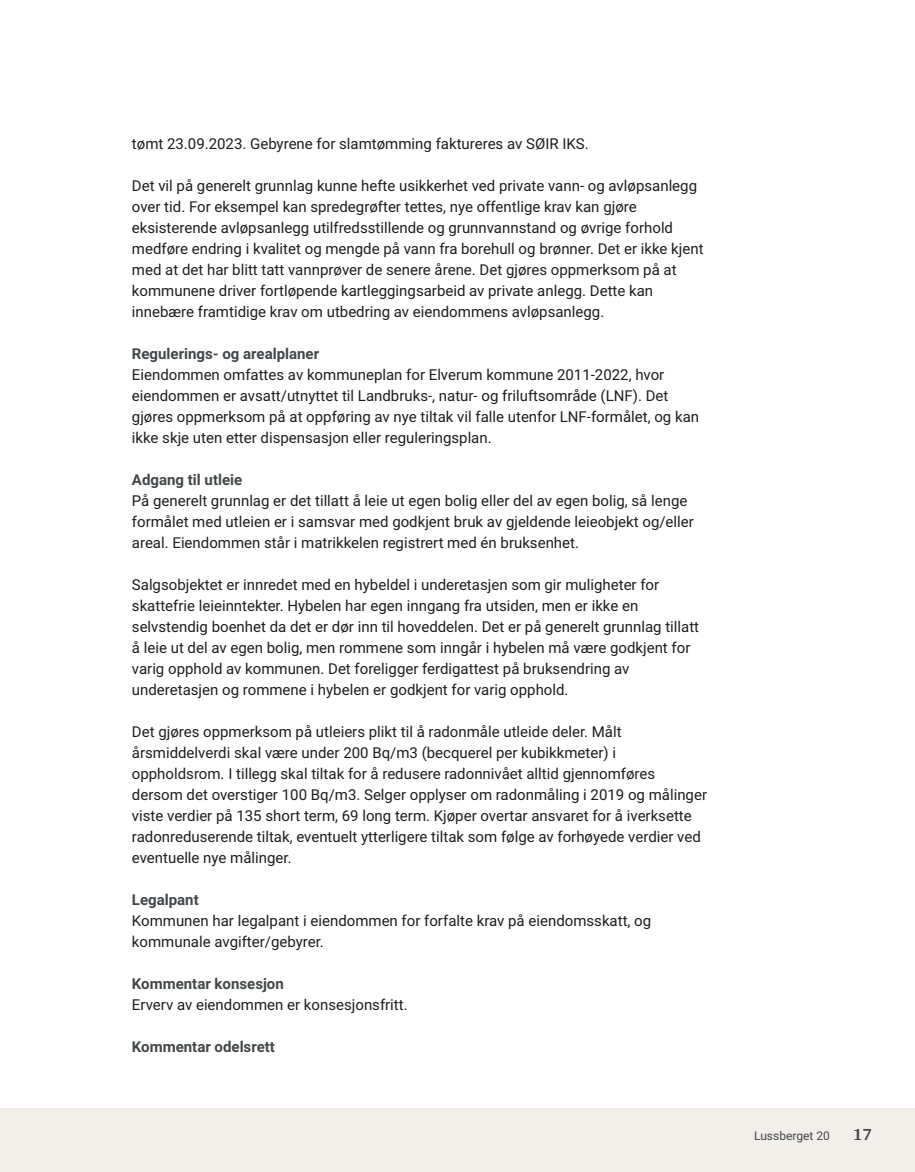
<style>
.page{position:relative;width:915px;height:1172px;background:#fff}
.page>*{position:absolute;margin:0;border:0;box-sizing:border-box;transform-origin:0 0}
.t1{font:700 18px "Arya";color:#414749}
.t2{font:15px/21px "Roboto Vitec";color:#1d1d1b}
.t3{font:700 15px "Roboto Vitec";color:#414749}
.t4{font:12px "Roboto Vitec";color:#414749}
</style>
<div class="page">
<div style="left:0;top:1108px;width:914px;height:64px;background:#f2eeea"></div>
<p class="t2" style="left:132px;top:132px;width:458px">tømt 23.09.2023. Gebyrene for slamtømming faktureres av SØIR IKS.</p>
<p class="t2" style="left:132px;top:174px;width:573px">Det vil på generelt grunnlag kunne hefte usikkerhet ved private vann‑ og avløpsanlegg over tid. For eksempel kan spredegrøfter tettes, nye offentlige krav kan gjøre eksisterende avløpsanlegg utilfredsstillende og grunnvannstand og øvrige forhold medføre endring i kvalitet og mengde på vann fra borehull og brønner. Det er ikke kjent med at det har blitt tatt vannprøver de senere årene. Det gjøres oppmerksom på at kommunene driver fortløpende kartleggingsarbeid av private anlegg. Dette kan innebære framtidige krav om utbedring av eiendommens avløpsanlegg.</p>
<p class="t3" style="left:132px;top:343px;width:189px">Regulerings‑ og arealplaner</p>
<p class="t2" style="left:132px;top:363px;width:568px">Eiendommen omfattes av kommuneplan for Elverum kommune 2011‑2022, hvor eiendommen er avsatt/ utnyttet til Landbruks‑, natur‑ og friluftsområde (LNF). Det gjøres oppmerksom på at oppføring av nye tiltak vil falle utenfor LNF‑formålet, og kan ikke skje uten etter dispensasjon eller reguleringsplan.</p>
<p class="t3" style="left:132px;top:469px;width:112px">Adgang til utleie</p>
<p class="t2" style="left:132px;top:489px;width:563px">På generelt grunnlag er det tillatt å leie ut egen bolig eller del av egen bolig, så lenge formålet med utleien er i samsvar med godkjent bruk av gjeldende leieobjekt og/ eller areal. Eiendommen står i matrikkelen registrert med én bruksenhet.</p>
<p class="t2" style="left:132px;top:573px;width:568px">Salgsobjektet er innredet med en hybeldel i underetasjen som gir muligheter for skattefrie leieinntekter. Hybelen har egen inngang fra utsiden, men er ikke en selvstendig boenhet da det er dør inn til hoveddelen. Det er på generelt grunnlag tillatt å leie ut del av egen bolig, men rommene som inngår i hybelen må være godkjent for varig opphold av kommunen. Det foreligger ferdigattest på bruksendring av underetasjen og rommene i hybelen er godkjent for varig opphold.</p>
<p class="t2" style="left:132px;top:720px;width:576px">Det gjøres oppmerksom på utleiers plikt til å radonmåle utleide deler. Målt årsmiddelverdi skal være under 200 Bq/ m3 (becquerel per kubikkmeter) i oppholdsrom. I tillegg skal tiltak for å redusere radonnivået alltid gjennomføres dersom det overstiger 100 Bq/ m3. Selger opplyser om radonmåling i 2019 og målinger viste verdier på 135 short term, 69 long term. Kjøper overtar ansvaret for å iverksette radonreduserende tiltak, eventuelt ytterligere tiltak som følge av forhøyede verdier ved eventuelle nye målinger.</p>
<p class="t3" style="left:132px;top:889px;width:68px">Legalpant</p>
<p class="t2" style="left:132px;top:909px;width:520px">Kommunen har legalpant i eiendommen for forfalte krav på eiendomsskatt, og kommunale avgifter/ gebyrer.</p>
<p class="t3" style="left:132px;top:973px;width:153px">Kommentar konsesjon</p>
<p class="t2" style="left:132px;top:993px;width:277px">Erverv av eiendommen er konsesjonsfritt.</p>
<p class="t3" style="left:132px;top:1036px;width:144px">Kommentar odelsrett</p>
<p class="t4" style="left:753px;top:1127px;width:77px">Lussberget 20</p>
<p class="t1" style="left:852px;top:1123px;width:21px">17</p>
</div>
